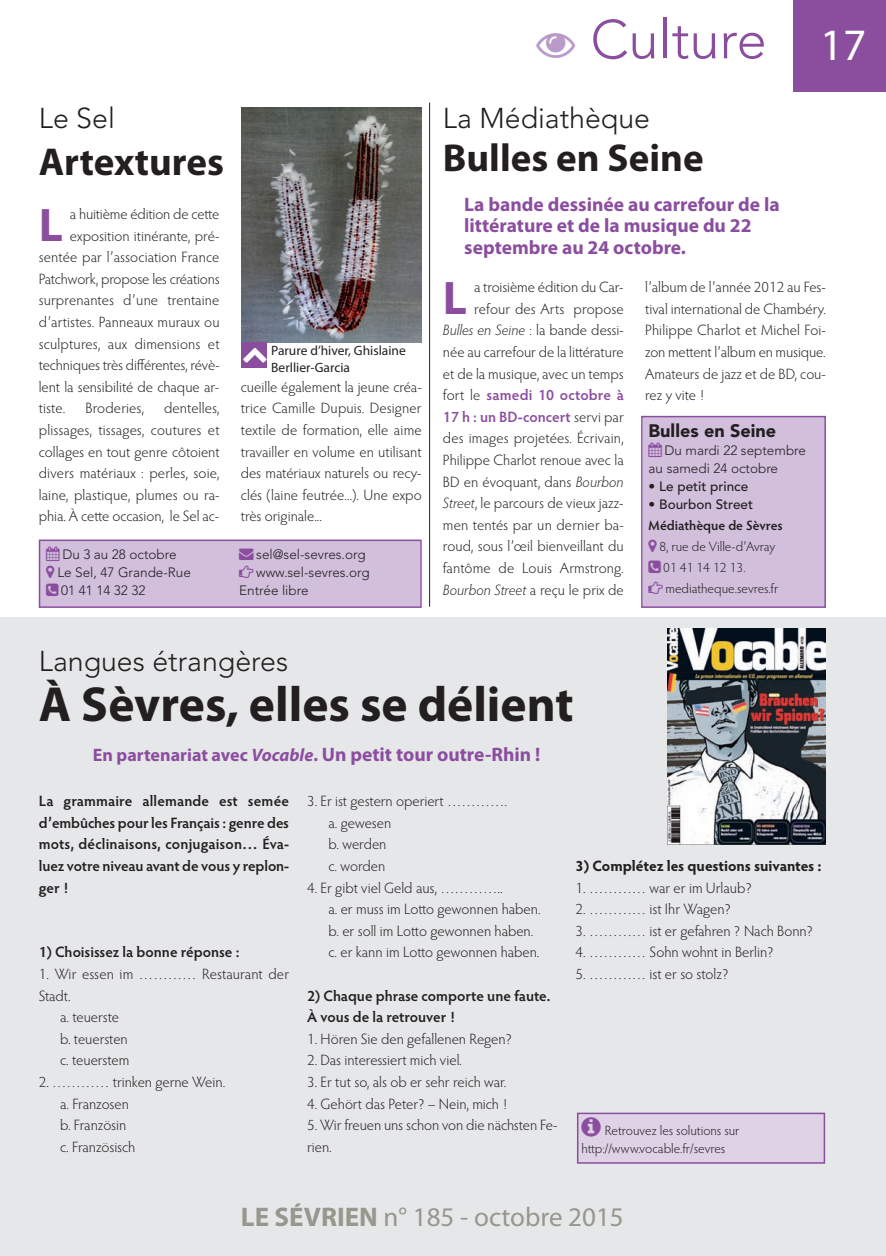
<style>
.page{position:relative;width:886px;height:1256px;background:#fff}
.page>*{position:absolute;margin:0;border:0;box-sizing:border-box;transform-origin:0 0}
.t1{font:300 54px "Avenir LT Std";color:#8b4e9f}
.t2{font:700 49.5px "Myriad Pro";color:#231f20}
.t3{font:700 47.25px "Myriad Pro";color:#8b4e9f}
.t4{font:45px "Myriad Pro";color:#fff}
.t5{font:700 39px "Myriad Pro";color:#231f20}
.t6{font:300 28.5px "Avenir LT Std";color:#231f20}
.t7{font:27px "Myriad Pro";color:#96988e}
.t8{font:700 19.5px/21.6px "Myriad Pro";color:#8b4e9f}
.t9{font:900 18px "Avenir LT Std";color:#231f20}
.t10{font:300 15px/21.6px "Hypatia Sans Pro";color:#231f20}
.t11{font:600 15px/21.6px "Hypatia Sans Pro";letter-spacing:-.005em;color:#231f20;text-align:justify}
.t12{font:700 15px "Hypatia Sans Pro";letter-spacing:-.005em;color:#231f20}
.t13{font:300 13.5px/18px "Avenir LT Std";color:#231f20}
.t14{font:300 13.5px/21px "Hypatia Sans Pro";color:#231f20}
.t15{font:13.5px/16.5px "Myriad Pro";color:#231f20}
.t16{font:500 13.5px "Avenir LT Std";color:#231f20}
.t17{font:600 13.5px "Hypatia Sans Pro";color:#231f20}
.s1{color:#8b4e9f}
.s2{color:#ba9ac8}
.s3{font-style:italic}
.s4{font-weight:600;color:#8b4e9f}
.s5{font-size:18px}
.s6{font-style:italic;font-size:18px}
.s7{font-weight:700}
</style>
<div class="page">
<div style="left:0;top:617px;width:885px;height:638px;background:#e6e7e9"></div>
<div style="left:578px;top:1114px;width:245px;height:48px;background:#dfd2e7"></div>
<div style="left:577px;top:1112px;width:248px;height:51px;border:2px solid #8b4e9f"></div>
<img style="left:667px;top:628px;width:158px;height:216px">
<div style="left:792px;top:0;width:93px;height:92px;background:#8b4e9f"></div>
<img style="left:241px;top:108px;width:180px;height:234px">
<div style="left:40px;top:541px;width:380px;height:65px;background:#d1bfdc"></div>
<div style="left:39px;top:539px;width:382px;height:69px;border:2px solid #8b4e9f"></div>
<hr style="left:429px;top:103px;width:1px;height:503px;background:#231f20">
<div style="left:241px;top:342px;width:26px;height:26px;background:#8b4e9f"></div>
<div style="left:642px;top:417px;width:182px;height:189px;background:#d1bfdc"></div>
<div style="left:641px;top:416px;width:184px;height:192px;border:2px solid #8b4e9f"></div>
<h3 class="t6" style="left:39px;top:106px;width:78px">Le Sel</h3>
<h3 class="t5" style="left:39px;top:147px;width:187px">Artextures</h3>
<h3 class="t3" style="left:39px;top:207px;width:26px">L</h3>
<p class="t10" style="left:70px;top:204px;width:151px">a huitième édition de cette</p>
<p class="t10" style="left:70px;top:226px;width:151px">exposition itinérante, pré-</p>
<p class="t10" style="left:39px;top:248px;width:182px">sentée par l’association France</p>
<p class="t10" style="left:39px;top:269px;width:182px">Patchwork, propose les créations</p>
<p class="t10" style="left:39px;top:291px;width:182px">surprenantes d’une trentaine</p>
<p class="t10" style="left:39px;top:312px;width:182px">d’artistes. Panneaux muraux ou</p>
<p class="t10" style="left:39px;top:334px;width:182px">sculptures, aux dimensions et</p>
<p class="t10" style="left:39px;top:356px;width:182px">techniques très différentes, révè-</p>
<p class="t10" style="left:39px;top:377px;width:182px">lent la sensibilité de chaque ar-</p>
<p class="t10" style="left:39px;top:399px;width:28px">tiste.</p>
<p class="t10" style="left:85px;top:399px;width:60px">Broderies,</p>
<p class="t10" style="left:39px;top:399px;width:182px;text-align:justify;text-indent:125px">dentelles, plissages, tissages, coutures et collages en tout genre côtoient divers matériaux : perles, soie, laine, plastique, plumes ou ra&shy;phia. À cette occasion, le Sel ac-</p>
<p class="t15" style="left:271px;top:344px;width:136px">Parure d’hiver, Ghislaine<br>Berllier-Garcia</p>
<p class="t10" style="left:241px;top:377px;width:182px;text-align:justify">cueille également la jeune créa&shy;trice Camille Dupuis. Designer textile de formation, elle aime travailler en volume en utilisant des matériaux naturels ou recy&shy;clés (laine feutrée...). Une expo très originale...</p>
<p class="t13" style="left:57px;top:546px;width:135px;text-indent:-11px"><span class="s1">▲</span> Du 3 au 28 octobre<br>Le Sel, 47 Grande-Rue<br>01 41 14 32 32</p>
<p class="t13" style="left:239px;top:546px;width:128px"><span class="s1">→</span> sel@sel-sevres.org</p>
<p class="t13" style="left:256px;top:564px;width:115px">www.sel-sevres.org</p>
<p class="t13" style="left:239px;top:582px;width:71px">Entrée libre</p>
<h1 class="t1" style="left:536px;top:17px;width:232px"><span class="s2">■</span> Culture</h1>
<h3 class="t6" style="left:443px;top:106px;width:208px">La Médiathèque</h3>
<h3 class="t5" style="left:443px;top:144px;width:262px">Bulles en Seine</h3>
<h3 class="t8" style="left:464px;top:195px;width:317px">La bande dessinée au carrefour de la littérature et de la musique du 22 septembre au 24 octobre.</h3>
<h3 class="t4" style="left:820px;top:28px;width:48px">17</h3>
<p class="t10" style="left:443px;top:278px;width:182px;text-align:right">a troisième édition du Car&shy;refour des Arts propose<br><span class="s3">Bulles en Seine</span> : la bande dessi&shy;née au carrefour de la littérature et de la musique, avec un temps fort le <span class="s4">samedi 10 octobre à<br>17 h : un BD-concert</span> servi par des images projetées. Écrivain,<br>Philippe Charlot renoue avec la<br>BD en évoquant, dans <span class="s3">Bourbon<br>Street</span>, le parcours de vieux jazz&shy;men tentés par un dernier ba&shy;roud, sous l’œil bienveillant du fantôme de Louis Armstrong.<br><span class="s3">Bourbon Street</span> a reçu le prix de</p>
<p class="t10" style="left:645px;top:278px;width:182px;text-align:justify">l’album de l’année 2012 au Fes&shy;tival international de Chambéry.<br>Philippe Charlot et Michel Foi&shy;zon mettent l’album en musique.<br>Amateurs de jazz et de BD, cou&shy;rez y vite !</p>
<h3 class="t3" style="left:443px;top:280px;width:26px">L</h3>
<p class="t9" style="left:648px;top:423px;width:129px">Bulles en Seine</p>
<p class="t13" style="left:648px;top:442px;width:159px"><span class="s1">▲</span> Du mardi 22 septembre au samedi 24 octobre</p>
<p class="t16" style="left:648px;top:481px;width:101px">• Le petit prince</p>
<p class="t16" style="left:648px;top:499px;width:106px">• Bourbon Street</p>
<p class="t17" style="left:648px;top:520px;width:135px">Médiathèque de Sèvres</p>
<p class="t14" style="left:659px;top:537px;width:120px">8, rue de Ville-d’Avray<br>01 41 14 12 13. mediatheque.sevres.fr</p>
<h3 class="t6" style="left:39px;top:649px;width:251px">Langues étrangères</h3>
<h2 class="t2" style="left:39px;top:685px;width:536px">À Sèvres, elles se délient</h2>
<h3 class="t8" style="left:93px;top:745px;width:449px"><span class="s5">En partenariat avec</span> <span class="s6">Vocable</span><span class="s5">.</span> Un petit tour outre-Rhin !</h3>
<p class="t11" style="left:39px;top:791px;width:252px">La grammaire allemande est semée d’embûches pour les Français : genre des mots, déclinaisons, conjugaison… Éva&shy;luez votre niveau avant de vous y replon&shy;ger !</p>
<p class="t10" style="left:328px;top:791px;width:180px;text-indent:-21px">3. Er ist gestern operiert …………. a. gewesen<br>b. werden<br>c. worden</p>
<p class="t10" style="left:328px;top:878px;width:214px;text-indent:-21px">4. Er gibt viel Geld aus, …………..<br>a. er muss im Lotto gewonnen haben. b. er soll im Lotto gewonnen haben. c. er kann im Lotto gewonnen haben.</p>
<p class="t11" style="left:307px;top:986px;width:245px">2) Chaque phrase comporte une faute.<br>À vous de la retrouver !</p>
<p class="t10" style="left:307px;top:1029px;width:206px">1. Hören Sie den gefallenen Regen?</p>
<p class="t10" style="left:307px;top:1050px;width:156px">2. Das interessiert mich viel.</p>
<p class="t10" style="left:307px;top:1072px;width:201px">3. Er tut so, als ob er sehr reich war.</p>
<p class="t10" style="left:307px;top:1094px;width:201px">4. Gehört das Peter? – Nein, mich !</p>
<p class="t10" style="left:307px;top:1115px;width:252px">5. Wir freuen uns schon von die nächsten Fe&shy;rien.</p>
<p class="t12" style="left:575px;top:859px;width:247px">3) Complétez les questions suivantes :</p>
<p class="t10" style="left:575px;top:878px;width:178px">1. ………… war er im Urlaub?</p>
<p class="t10" style="left:575px;top:899px;width:157px">2. ………… ist Ihr Wagen?</p>
<p class="t10" style="left:575px;top:921px;width:239px">3. ………… ist er gefahren ? Nach Bonn?</p>
<p class="t10" style="left:575px;top:942px;width:200px">4. ………… Sohn wohnt in Berlin?</p>
<p class="t10" style="left:575px;top:964px;width:155px">5. ………… ist er so stolz?</p>
<p class="t11" style="left:39px;top:942px;width:202px">1) Choisissez la bonne réponse :</p>
<p class="t10" style="left:39px;top:964px;width:252px">1. Wir essen im ………… Restaurant der</p>
<p class="t10" style="left:39px;top:986px;width:34px">Stadt.</p>
<p class="t10" style="left:60px;top:1007px;width:61px">a. teuerste</p>
<p class="t10" style="left:60px;top:1029px;width:69px">b. teuersten</p>
<p class="t10" style="left:60px;top:1050px;width:71px">c. teuerstem</p>
<p class="t10" style="left:60px;top:1072px;width:167px;text-indent:-21px">2. ………… trinken gerne Wein. a. Franzosen<br>b. Französin<br>c. Französisch</p>
<p class="t14" style="left:581px;top:1122px;width:160px;line-height:17.7px;text-indent:23px">Retrouvez les solutions sur http://www.vocable.fr/sevres</p>
<h3 class="t7" style="left:241px;top:1206px;width:384px"><span class="s7">LE SÉVRIEN</span> n° 185 - octobre 2015</h3>
</div>
